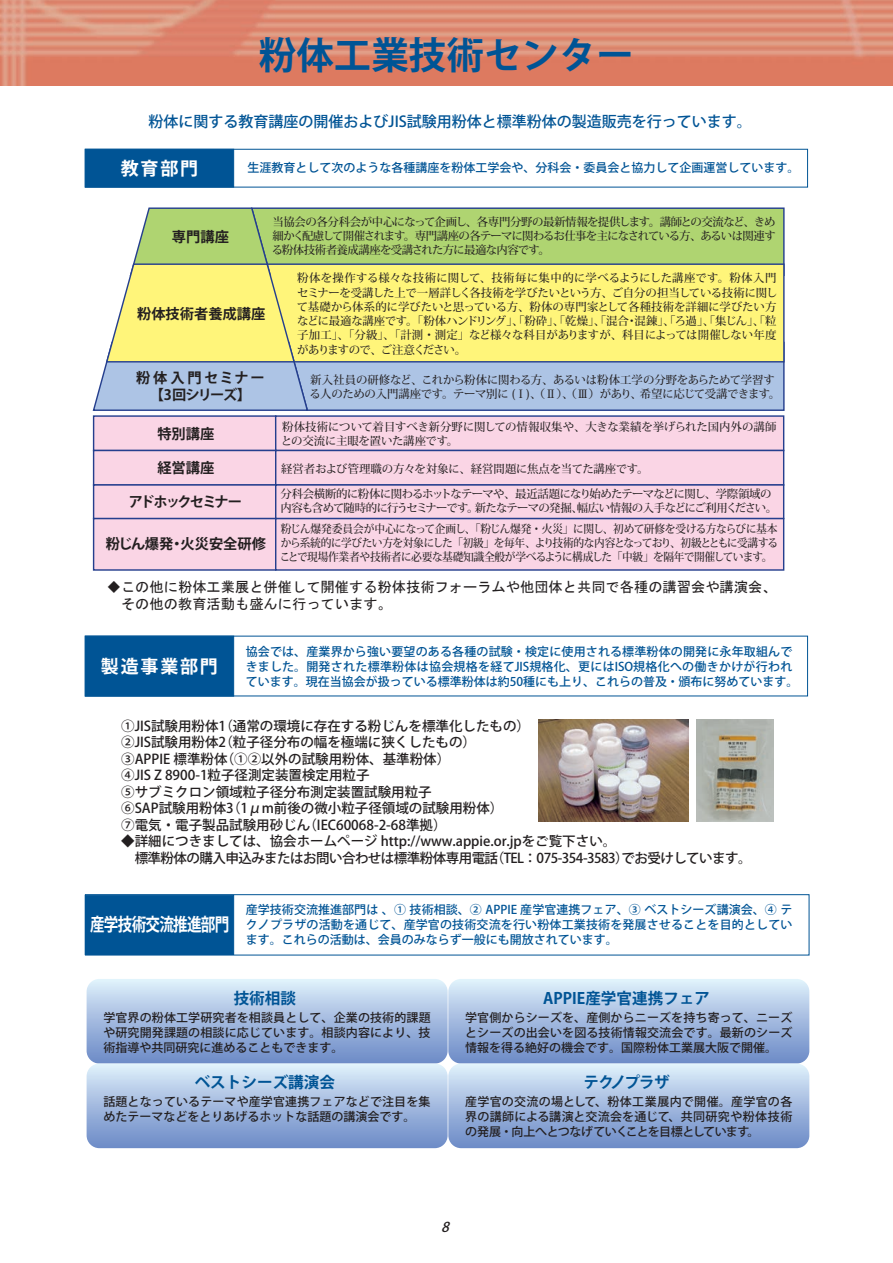
<style>
.page{position:relative;width:893px;height:1263px;background:#fff}
.page>*{position:absolute;margin:0;border:0;box-sizing:border-box;transform-origin:0 0}
.t1{font:700 37.5px "Koz Go Pr 6 N";color:#005495}
.t2{font:700 18px "Koz Go Pro";letter-spacing:-.05em;color:#fff}
.t3{font:700 18px "Koz Go Pro";letter-spacing:-.05em;color:#fff;scale:.81 1}
.t4{font:700 15.6px "Koz Go Pro";color:#005495}
.t5{font:500 15px "Koz Go Pro";color:#005495}
.t6{font:14.25px/17.1px "MS Gothic";color:#231f20}
.t7{font:700 14.25px "Koz Go Pr 6 N";color:#231f20}
.t8{font:700 14.25px/17.1px "Koz Go Pr 6 N";letter-spacing:.06em;color:#231f20;text-align:center}
.t9{font:700 14.25px "Koz Go Pr 6 N";letter-spacing:-.13em;color:#231f20}
.t10{font:500 13.5px/16.5px "Koz Go Pro";color:#231f20}
.t11{font:500 13.5px/16.5px "Koz Go Pro";letter-spacing:-.04em;color:#231f20}
.t12{font:italic 500 13.5px "Koz Go Pro";color:#231f20}
.t13{font:500 12px/15px "Koz Go Pro";color:#005495;text-align:justify}
.t14{font:500 12px/15px "Koz Go Pro";color:#231f20;text-align:justify}
.t15{font:500 11.4px/14.2px "Koz Min Pro";letter-spacing:-.04em;color:#231f20}
.t16{font:500 11.4px/14.2px "Koz Min Pro";letter-spacing:-.04em;color:#231f20;scale:.94 1}
.t17{font:500 11.4px/13.6px "Koz Min Pro";letter-spacing:-.01em;color:#231f20}
</style>
<div class="page">
<div style="left:85px;top:636px;width:149px;height:60px;background:#005495"></div>
<div style="left:85px;top:149px;width:149px;height:38px;background:#005495"></div>
<img style="left:538px;top:719px;width:151px;height:102px">
<img style="left:696px;top:719px;width:78px;height:102px">
<div style="left:85px;top:894px;width:724px;height:61px;border:1px solid #005495"></div>
<div style="left:85px;top:895px;width:149px;height:60px;background:#005495;border:1px solid #005495"></div>
<svg style="left:87px;top:979px;width:722px;height:169px;background:#a5bce0"></svg>
<div style="left:94px;top:416px;width:182px;height:34px;background:#fad5e5"></div>
<div style="left:93px;top:415px;width:183px;height:36px;border:1px solid #253f8e"></div>
<div style="left:276px;top:416px;width:508px;height:34px;background:#fad5e5"></div>
<div style="left:275px;top:415px;width:509px;height:36px;border:1px solid #253f8e"></div>
<div style="left:94px;top:450px;width:182px;height:35px;background:#fad5e5"></div>
<div style="left:93px;top:450px;width:183px;height:36px;border:1px solid #253f8e"></div>
<div style="left:276px;top:450px;width:508px;height:35px;background:#fad5e5"></div>
<div style="left:275px;top:450px;width:509px;height:36px;border:1px solid #253f8e"></div>
<div style="left:94px;top:485px;width:182px;height:34px;background:#fad5e5"></div>
<div style="left:93px;top:484px;width:183px;height:35px;border:1px solid #253f8e"></div>
<div style="left:276px;top:485px;width:508px;height:34px;background:#fad5e5"></div>
<div style="left:275px;top:484px;width:509px;height:35px;border:1px solid #253f8e"></div>
<div style="left:94px;top:519px;width:182px;height:51px;background:#fad5e5"></div>
<div style="left:93px;top:518px;width:183px;height:53px;border:1px solid #253f8e"></div>
<div style="left:276px;top:519px;width:508px;height:51px;background:#fad5e5"></div>
<div style="left:275px;top:518px;width:509px;height:53px;border:1px solid #253f8e"></div>
<svg style="left:92px;top:207px;width:693px;height:204px;background:#d1dc96"></svg>
<img style="left:0;top:0;width:893px;height:85px">
<h1 class="t1" style="left:259px;top:34px;width:377px">粉体工業技術センター</h1>
<h3 class="t5" style="left:149px;top:111px;width:605px">粉体に関する教育講座の開催およびJIS試験用粉体と標準粉体の製造販売を行っています。</h3>
<h2 class="t2" style="left:121px;top:157px;width:79px">教育部門</h2>
<p class="t13" style="left:247px;top:161px;width:554px">生涯教育として次のような各種講座を粉体工学会や、分科会・委員会と協力して企画運営しています。</p>
<p class="t15" style="left:272px;top:214px;width:506px;text-align:justify">当協会の各分科会が中心になって企画し、各専門分野の最新情報を提供します。講師との交流など、きめ細かく配慮して開催されます。専門講座の各テーマに関わるお仕事を主になされている方、あるいは関連する粉体技術者養成講座を受講された方に最適な内容です。</p>
<p class="t15" style="left:297px;top:271px;width:482px;text-align:justify">粉体を操作する様々な技術に関して、技術毎に集中的に学べるようにした講座です。粉体入門セミナーを受講した上で一層詳しく各技術を学びたいという方、ご自分の担当している技術に関して基礎から体系的に学びたいと思っている方、粉体の専門家として各種技術を詳細に学びたい方などに最適な講座です。「粉体ハンドリング」、「粉砕」、「乾燥」、「混合・混錬」、「ろ過」、「集じん」、「粒子加工」、「分級」、「計測・測定」など様々な科目がありますが、科目によっては開催しない年度がありますので、ご注意ください。</p>
<p class="t15" style="left:310px;top:372px;width:472px">新入社員の研修など、これから粉体に関わる方、あるいは粉体工学の分野をあらためて学習する人のための入門講座です。テーマ別に (Ⅰ)、（Ⅱ）、（Ⅲ）があり、希望に応じて受講できます。</p>
<p class="t7" style="left:172px;top:229px;width:59px">専門講座</p>
<p class="t7" style="left:137px;top:306px;width:130px">粉体技術者養成講座</p>
<p class="t8" style="left:136px;top:370px;width:130px">粉体入門セミナー【3回シリーズ】</p>
<p class="t7" style="left:157px;top:425px;width:59px">特別講座</p>
<p class="t7" style="left:157px;top:460px;width:59px">経営講座</p>
<p class="t9" style="left:129px;top:494px;width:115px">アドホックセミナー</p>
<p class="t7" style="left:106px;top:535px;width:162px">粉じん爆発・火災安全研修</p>
<p class="t17" style="left:281px;top:420px;width:497px">粉体技術について着目すべき新分野に関しての情報収集や、大きな業績を挙げられた国内外の講師との交流に主眼を置いた講座です。</p>
<p class="t15" style="left:281px;top:456px;width:493px;line-height:24.6px">経営者および管理職の方々を対象に、経営問題に焦点を当てた講座です。<br>分科会横断的に粉体に関わるホットなテーマや、最近話題になり始めたテーマなどに関し、学際領域の</p>
<p class="t15" style="left:281px;top:496px;width:498px;line-height:21.3px">内容も含めて随時的に行うセミナーです。新たなテーマの発掘、幅広い情報の入手などにご利用ください。粉じん爆発委員会が中心になって企画し、「粉じん爆発・火災」に関し、初めて研修を受ける方ならびに基本</p>
<p class="t16" style="left:280px;top:535px;width:532px">から系統的に学びたい方を対象にした「初級」を毎年、より技術的な内容となっており、初級とともに受講することで現場作業者や技術者に必要な基礎知識全般が学べるように構成した「中級」を隔年で開催しています。</p>
<p class="t6" style="left:107px;top:578px;width:671px">◆この他に粉体工業展と併催して開催する粉体技術フォーラムや他団体と共同で各種の講習会や講演会、　その他の教育活動も盛んに行っています。</p>
<p class="t13" style="left:246px;top:644px;width:554px;text-align:left">協会では、産業界から強い要望のある各種の試験・検定に使用される標準粉体の開発に永年取組んできました。開発された標準粉体は協会規格を経てJIS規格化、更にはISO規格化への働きかけが行われています。現在当協会が扱っている標準粉体は約50種にも上り、これらの普及・頒布に努めています。</p>
<p class="t10" style="left:121px;top:718px;width:410px">①JIS試験用粉体1（通常の環境に存在する粉じんを標準化したもの）②JIS試験用粉体2（粒子径分布の幅を極端に狭くしたもの）<br>③APPIE 標準粉体（①②以外の試験用粉体、基準粉体）<br>④JIS Z 8900-1粒子径測定装置検定用粒子<br>⑤サブミクロン領域粒子径分布測定装置試験用粒子<br>⑥SAP試験用粉体3（1μm前後の微小粒子径領域の試験用粉体）<br>⑦電気・電子製品試験用砂じん（IEC60068-2-68準拠）</p>
<p class="t11" style="left:121px;top:833px;width:632px">◆詳細につきましては、協会ホームページ http://www.appie.or.jpをご覧下さい。<br>　標準粉体の購入申込みまたはお問い合わせは標準粉体専用電話（TEL：075-354-3583）でお受けしています。</p>
<h2 class="t2" style="left:101px;top:655px;width:118px">製造事業部門</h2>
<h2 class="t3" style="left:90px;top:913px;width:173px">産学技術交流推進部門</h2>
<p class="t13" style="left:246px;top:903px;width:548px">産学技術交流推進部門は 、① 技術相談、② APPIE 産学官連携フェア、③ ベストシーズ講演会、④ テクノプラザの活動を通じて、産学官の技術交流を行い粉体工業技術を発展させることを目的としています。これらの活動は、会員のみならず一般にも開放されています。</p>
<h3 class="t4" style="left:234px;top:988px;width:64px">技術相談</h3>
<p class="t14" style="left:103px;top:1010px;width:329px">学官界の粉体工学研究者を相談員として、企業の技術的課題や研究開発課題の相談に応じています。相談内容により、技術指導や共同研究に進めることもできます。</p>
<h3 class="t4" style="left:195px;top:1072px;width:142px">ベストシーズ講演会</h3>
<p class="t14" style="left:103px;top:1095px;width:329px">話題となっているテーマや産学官連携フェアなどで注目を集めたテーマなどをとりあげるホットな話題の講演会です。</p>
<h3 class="t4" style="left:543px;top:988px;width:169px">APPIE産学官連携フェア</h3>
<p class="t14" style="left:465px;top:1010px;width:329px">学官側からシーズを、産側からニーズを持ち寄って、ニーズとシーズの出会いを図る技術情報交流会です。最新のシーズ情報を得る絶好の機会です。国際粉体工業展大阪で開催。</p>
<h3 class="t4" style="left:583px;top:1072px;width:88px">テクノプラザ</h3>
<p class="t14" style="left:465px;top:1095px;width:329px">産学官の交流の場として、粉体工業展内で開催。産学官の各界の講師による講演と交流会を通じて、共同研究や粉体技術の発展・向上へとつなげていくことを目標としています。</p>
<p class="t12" style="left:441px;top:1218px;width:14px">8</p>
</div>
